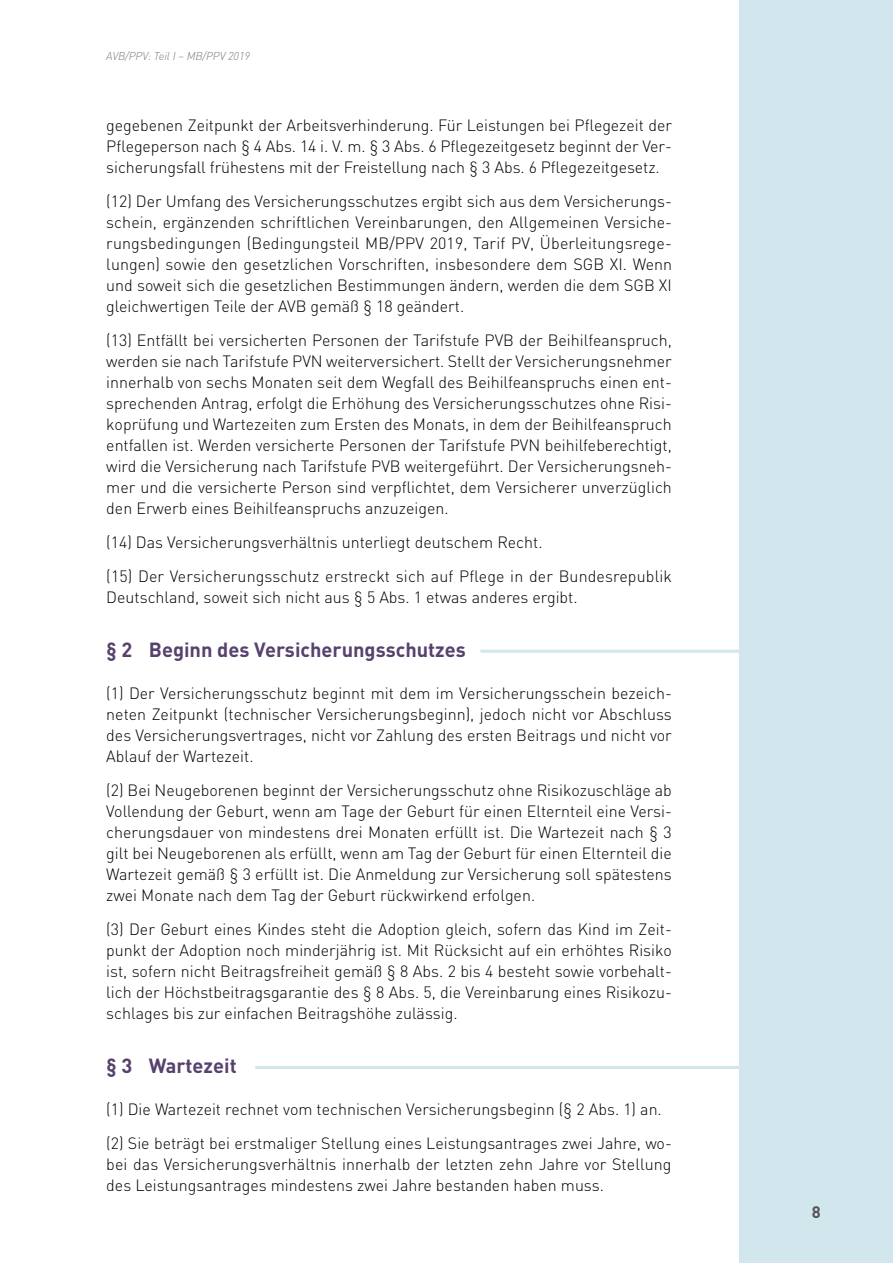
<style>
.page{position:relative;width:893px;height:1263px;background:#fff}
.page>*{position:absolute;margin:0;border:0;box-sizing:border-box;transform-origin:0 0}
.t1{font:700 20.25px "DINOT";color:#57426d}
.t2{font:700 16.5px "DINOT";color:#565656}
.t3{font:300 16.2px/21px "DINOT";color:#000;text-align:justify}
.t4{font:italic 300 11.25px "DIN";color:#7b7b7a}
</style>
<div class="page">
<div style="left:740px;top:0;width:153px;height:1263px;background:#d2e6ed"></div>
<hr style="left:480px;top:650px;width:260px;height:3px;background:#d2e6ed">
<hr style="left:255px;top:1066px;width:485px;height:3px;background:#d2e6ed">
<p class="t4" style="left:106px;top:49px;width:145px">AVB/PPV: Teil I – MB/PPV 2019</p>
<p class="t3" style="left:106px;top:114px;width:567px">gegebenen Zeitpunkt der Arbeitsverhinderung. Für Leistungen bei Pflegezeit der Pflegeperson nach § 4 Abs. 14 i. V. m. § 3 Abs. 6 Pflegezeitgesetz beginnt der Ver&shy;sicherungsfall frühestens mit der Freistellung nach § 3 Abs. 6 Pflegezeitgesetz.</p>
<p class="t3" style="left:106px;top:190px;width:567px">(12) Der Umfang des Versicherungsschutzes ergibt sich aus dem Versicherungs&shy;schein, ergänzenden schriftlichen Vereinbarungen, den Allgemeinen Versiche&shy;rungsbedingungen (Bedingungsteil MB/PPV 2019, Tarif PV, Überleitungsrege&shy;lungen) sowie den gesetzlichen Vorschriften, insbesondere dem SGB XI. Wenn und soweit sich die gesetzlichen Bestimmungen ändern, werden die dem SGB XI gleichwertigen Teile der AVB gemäß § 18 geändert.</p>
<p class="t3" style="left:106px;top:329px;width:567px">(13) Entfällt bei versicherten Personen der Tarifstufe PVB der Beihilfeanspruch, werden sie nach Tarifstufe PVN weiterversichert. Stellt der Versicherungsnehmer innerhalb von sechs Monaten seit dem Wegfall des Beihilfeanspruchs einen ent&shy;sprechenden Antrag, erfolgt die Erhöhung des Versicherungsschutzes ohne Risi&shy;koprüfung und Wartezeiten zum Ersten des Monats, in dem der Beihilfeanspruch entfallen ist. Werden versicherte Personen der Tarifstufe PVN beihilfeberechtigt, wird die Versicherung nach Tarifstufe PVB weitergeführt. Der Versicherungsneh&shy;mer und die versicherte Person sind verpflichtet, dem Versicherer unverzüglich den Erwerb eines Beihilfeanspruchs anzuzeigen.</p>
<p class="t3" style="left:106px;top:524px;width:567px;line-height:33.8px">(14) Das Versicherungsverhältnis unterliegt deutschem Recht.<br>(15) Der Versicherungsschutz erstreckt sich auf Pflege in der Bundesrepublik</p>
<p class="t3" style="left:106px;top:585px;width:473px">Deutschland, soweit sich nicht aus § 5 Abs. 1 etwas anderes ergibt.</p>
<p class="t1" style="left:106px;top:636px;width:361px">§ 2 Beginn des Versicherungsschutzes</p>
<p class="t3" style="left:106px;top:682px;width:567px">(1) Der Versicherungsschutz beginnt mit dem im Versicherungsschein bezeich&shy;neten Zeitpunkt (technischer Versicherungsbeginn), jedoch nicht vor Abschluss des Versicherungsvertrages, nicht vor Zahlung des ersten Beitrags und nicht vor Ablauf der Wartezeit.</p>
<p class="t3" style="left:106px;top:779px;width:567px">(2) Bei Neugeborenen beginnt der Versicherungsschutz ohne Risikozuschläge ab Vollendung der Geburt, wenn am Tage der Geburt für einen Elternteil eine Versi&shy;cherungsdauer von mindestens drei Monaten erfüllt ist. Die Wartezeit nach § 3 gilt bei Neugeborenen als erfüllt, wenn am Tag der Geburt für einen Elternteil die Wartezeit gemäß § 3 erfüllt ist. Die Anmeldung zur Versicherung soll spätestens zwei Monate nach dem Tag der Geburt rückwirkend erfolgen.</p>
<p class="t3" style="left:106px;top:918px;width:567px">(3) Der Geburt eines Kindes steht die Adoption gleich, sofern das Kind im Zeit&shy;punkt der Adoption noch minderjährig ist. Mit Rücksicht auf ein erhöhtes Risiko ist, sofern nicht Beitragsfreiheit gemäß § 8 Abs. 2 bis 4 besteht sowie vorbehalt&shy;lich der Höchstbeitragsgarantie des § 8 Abs. 5, die Vereinbarung eines Risikozu&shy;schlages bis zur einfachen Beitragshöhe zulässig.</p>
<p class="t1" style="left:106px;top:1052px;width:132px">§ 3 Wartezeit</p>
<p class="t3" style="left:106px;top:1092px;width:567px;line-height:33.8px">(1) Die Wartezeit rechnet vom technischen Versicherungsbeginn (§ 2 Abs. 1) an. (2) Sie beträgt bei erstmaliger Stellung eines Leistungsantrages zwei Jahre, wo-</p>
<p class="t3" style="left:106px;top:1153px;width:567px">bei das Versicherungsverhältnis innerhalb der letzten zehn Jahre vor Stellung des Leistungsantrages mindestens zwei Jahre bestanden haben muss.</p>
<p class="t2" style="left:812px;top:1201px;width:10px">8</p>
</div>
